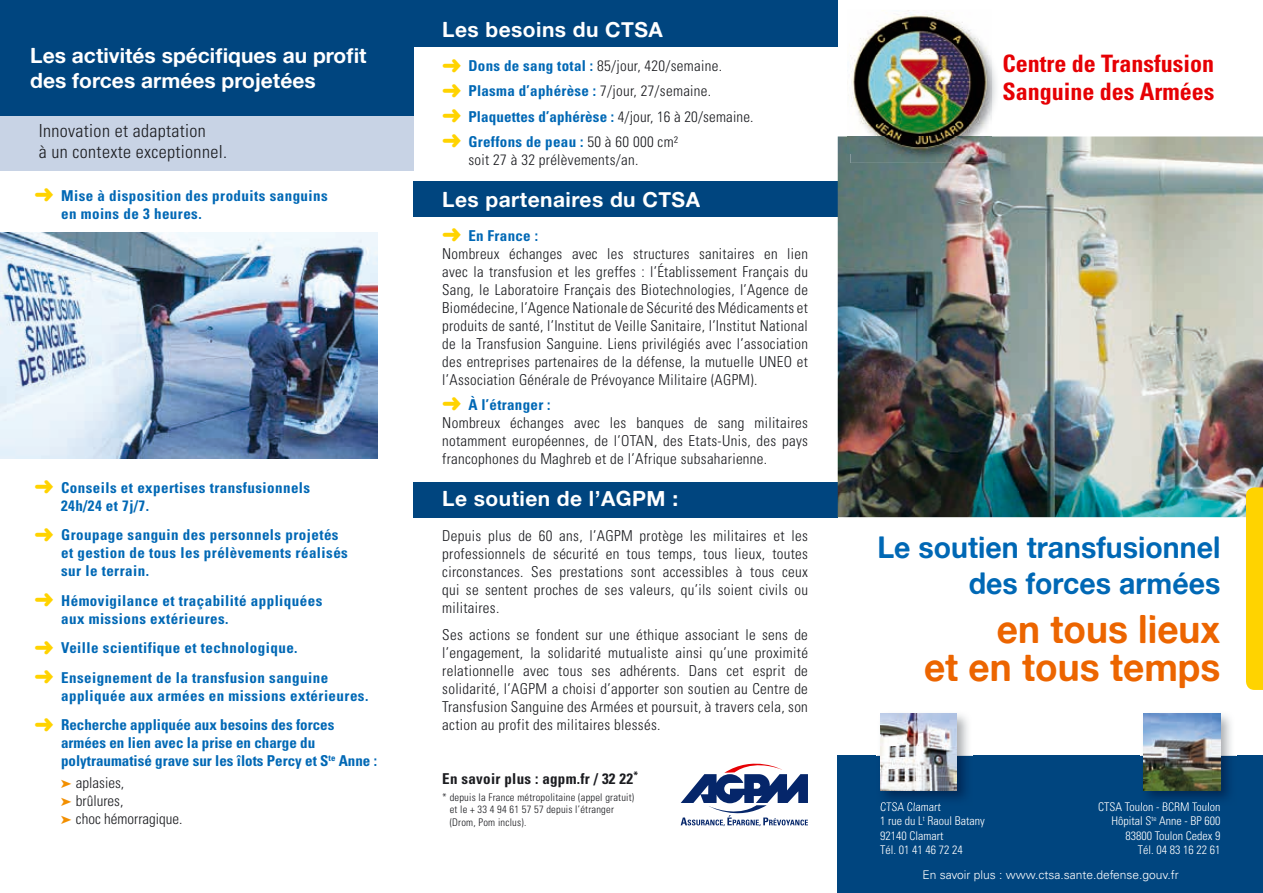
<style>
.page{position:relative;width:1263px;height:893px;background:#fff}
.page>*{position:absolute;margin:0;border:0;box-sizing:border-box;transform-origin:0 0}
.t1{font:39px/37.5px "Alte Haas Grotesk Bold";color:#ec6500;text-align:right;scale:.95 1}
.t2{font:30px/36px "Alte Haas Grotesk Bold";color:#0068b5;text-align:right;scale:.95 1}
.t3{font:700 condensed 24px/28.8px "Univers LT";color:#e60004}
.t4{font:21px/25.2px "Alte Haas Grotesk Bold";color:#fff}
.t5{font:21px "Alte Haas Grotesk Bold";letter-spacing:.02em;color:#fff}
.t6{font:300 condensed 18px/21.6px "Univers LT";letter-spacing:.02em;color:#1b1c20}
.t7{font:300 condensed 15px/18px "Univers LT";letter-spacing:.02em;color:#1b1c20}
.t8{font:700 condensed 15px/18px "Univers LT";letter-spacing:.03em;color:#0068b5}
.t9{font:700 condensed 15px/18px "Univers LT";color:#0068b5}
.t10{font:300 condensed 15px/18px "Univers LT";color:#1b1c20}
.t11{font:700 condensed 15px "Univers LT";letter-spacing:.02em;color:#1b1c20}
.t12{font:300 condensed 12px/14.4px "Univers LT";color:#fff}
.t13{font:300 12px "Univers LT";color:#fff}
.t14{font:300 condensed 10.5px/12.6px "Univers LT";letter-spacing:.02em;color:#1b1c20}
.s1{color:#ffd300}
.s2{color:#f28f00}
.s3{font-weight:700;color:#0068b5}
</style>
<div class="page">
<div style="left:0;top:3px;width:413px;height:168px;background:#c8d3e5"></div>
<div style="left:838px;top:756px;width:425px;height:137px;background:#00457f"></div>
<div style="left:413px;top:0;width:425px;height:46px;background:#00457f"></div>
<div style="left:0;top:0;width:413px;height:116px;background:#00457f"></div>
<div style="left:413px;top:182px;width:425px;height:35px;background:#00457f"></div>
<div style="left:413px;top:482px;width:425px;height:36px;background:#00457f"></div>
<img style="left:838px;top:136px;width:425px;height:381px">
<img style="left:877px;top:714px;width:96px;height:85px">
<img style="left:881px;top:802px;width:60px;height:4px">
<img style="left:880px;top:713px;width:77px;height:77px">
<img style="left:1140px;top:713px;width:96px;height:86px">
<img style="left:1141px;top:802px;width:79px;height:4px">
<img style="left:1144px;top:713px;width:76px;height:77px">
<img style="left:850px;top:59px;width:151px;height:104px">
<img style="left:847px;top:10px;width:144px;height:144px">
<img style="left:0;top:233px;width:378px;height:225px">
<div style="left:1246px;top:487px;width:17px;height:203px;background:#ffd300"></div>
<svg style="left:681px;top:763px;width:127px;height:63px"></svg>
<h3 class="t4" style="left:30px;top:42px;width:338px">Les activités spécifiques au profit des forces armées projetées</h3>
<p class="t6" style="left:39px;top:120px;width:190px">Innovation et adaptation<br>à un contexte exceptionnel.</p>
<p class="t8" style="left:61px;top:186px;width:268px;text-indent:-27px"><span class="s1">➜</span> Mise à disposition des produits sanguins en moins de 3 heures.</p>
<p class="t8" style="left:61px;top:478px;width:251px;text-indent:-27px"><span class="s1">➜</span> Conseils et expertises transfusionnels<br>24h/24 et 7j/7.</p>
<p class="t8" style="left:61px;top:526px;width:288px;text-indent:-27px"><span class="s1">➜</span> Groupage sanguin des personnels projetés et gestion de tous les prélèvements réalisés sur le terrain.</p>
<p class="t8" style="left:61px;top:591px;width:263px;text-indent:-27px"><span class="s1">➜</span> Hémovigilance et traçabilité appliquées aux missions extérieures.</p>
<p class="t8" style="left:35px;top:633px;width:295px;line-height:29.4px"><span class="s1">➜</span> Veille scientifique et technologique.<br><span class="s1">➜</span> Enseignement de la transfusion sanguine</p>
<p class="t8" style="left:35px;top:680px;width:335px;line-height:29.4px;text-indent:27px">appliquée aux armées en missions extérieures. <span class="s1">➜</span> Recherche appliquée aux besoins des forces</p>
<p class="t9" style="left:61px;top:734px;width:317px">armées en lien avec la prise en charge du polytraumatisé grave sur les îlots Percy et S<sup>te</sup> Anne :</p>
<p class="t10" style="left:61px;top:774px;width:123px"><span class="s2">➤</span> aplasies,<br><span class="s2">➤</span> brûlures,<br><span class="s2">➤</span> choc hémorragique.</p>
<h3 class="t5" style="left:442px;top:17px;width:222px">Les besoins du CTSA</h3>
<p class="t7" style="left:442px;top:53px;width:313px;line-height:25.2px"><span class="s1">➜</span> <span class="s3">Dons de sang total :</span> 85/jour, 420/semaine.<br><span class="s1">➜</span> <span class="s3">Plasma d’aphérèse :</span> 7/jour, 27/semaine.<br><span class="s1">➜</span> <span class="s3">Plaquettes d’aphérèse :</span> 4/jour, 16 à 20/semaine. <span class="s1">➜</span> <span class="s3">Greffons de peau :</span> 50 à 60 000 cm²</p>
<p class="t7" style="left:468px;top:151px;width:171px">soit 27 à 32 prélèvements/an.</p>
<h3 class="t5" style="left:442px;top:187px;width:259px">Les partenaires du CTSA</h3>
<p class="t7" style="left:442px;top:226px;width:367px"><span class="s1">➜</span> <span class="s3">En France :<br></span>Nombreux échanges avec les structures sanitaires en lien avec la transfusion et les greffes : l’Établissement Français du Sang, le Laboratoire Français des Biotechnologies, l’Agence de Biomédecine, l’Agence Nationale de Sécurité des Médicaments et produits de santé, l’Institut de Veille Sanitaire, l’Institut National de la Transfusion Sanguine. Liens privilégiés avec l’association des entreprises partenaires de la défense, la mutuelle UNEO et l’Association Générale de Prévoyance Militaire (AGPM).</p>
<p class="t7" style="left:442px;top:396px;width:367px"><span class="s1">➜</span> <span class="s3">À l’étranger :<br></span>Nombreux échanges avec les banques de sang militaires notamment européennes, de l’OTAN, des Etats-Unis, des pays francophones du Maghreb et de l’Afrique subsaharienne.</p>
<h3 class="t5" style="left:442px;top:486px;width:237px">Le soutien de l’AGPM :</h3>
<p class="t7" style="left:442px;top:527px;width:367px;text-align:justify">Depuis plus de 60 ans, l’AGPM protège les militaires et les professionnels de sécurité en tous temps, tous lieux, toutes circonstances. Ses prestations sont accessibles à tous ceux qui se sentent proches de ses valeurs, qu’ils soient civils ou militaires.</p>
<p class="t7" style="left:442px;top:625px;width:367px;text-align:justify">Ses actions se fondent sur une éthique associant le sens de l’engagement, la solidarité mutualiste ainsi qu’une proximité relationnelle avec tous ses adhérents. Dans cet esprit de solidarité, l’AGPM a choisi d’apporter son soutien au Centre de Transfusion Sanguine des Armées et poursuit, à travers cela, son action au profit des militaires blessés.</p>
<p class="t11" style="left:442px;top:769px;width:197px">En savoir plus : agpm.fr / 32 22<sup>*</sup></p>
<p class="t14" style="left:450px;top:790px;width:186px;text-indent:-7px">* depuis la France métropolitaine (appel gratuit) et le + 33 4 94 61 57 57 depuis l’étranger (Drom, Pom inclus).</p>
<h3 class="t3" style="left:1002px;top:49px;width:213px">Centre de Transfusion<br>Sanguine des Armées</h3>
<h2 class="t2" style="left:877px;top:528px;width:363px">Le soutien transfusionnel des forces armées</h2>
<h1 class="t1" style="left:924px;top:610px;width:314px">en tous lieux<br>et en tous temps</h1>
<p class="t12" style="left:880px;top:800px;width:106px">CTSA Clamart<br>1 rue du L<sup>t</sup> Raoul Batany<br>92140 Clamart<br>Tél. 01 41 46 72 24</p>
<p class="t12" style="left:1098px;top:800px;width:124px;text-align:right">CTSA Toulon - BCRM Toulon<br>Hôpital S<sup>te</sup> Anne - BP 600<br>83800 Toulon Cedex 9<br>Tél. 04 83 16 22 61</p>
<p class="t13" style="left:922px;top:867px;width:258px">En savoir plus : www.ctsa.sante.defense.gouv.fr</p>
</div>
